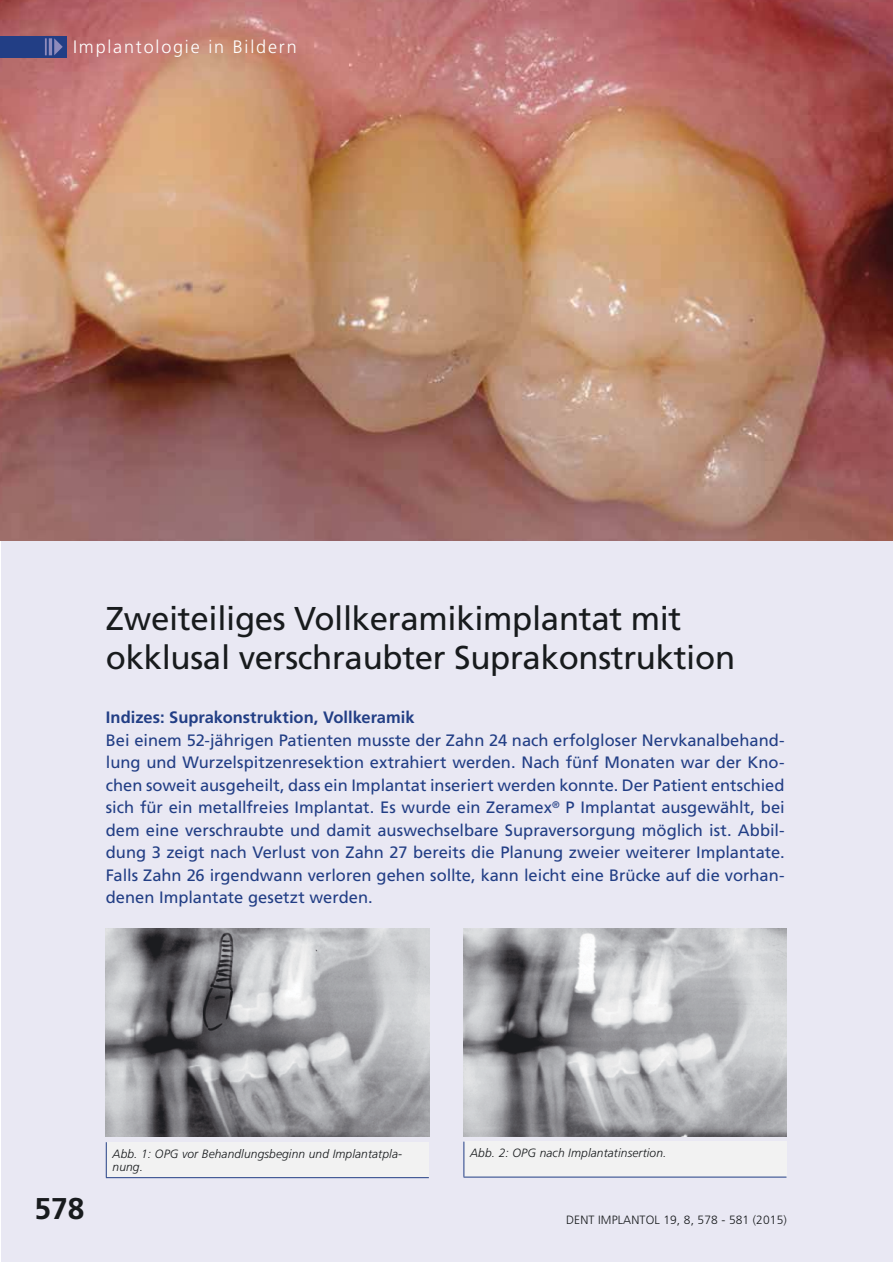
<style>
.page{position:relative;width:893px;height:1263px;background:#fff}
.page>*{position:absolute;margin:0;border:0;box-sizing:border-box;transform-origin:0 0}
.t1{font:33px/39px "Frutiger";letter-spacing:-.01em;color:#181b1d}
.t2{font:700 30px "Frutiger";color:#181b1d}
.t3{font:300 18px "Frutiger";letter-spacing:.1em;color:#fff}
.t4{font:16.5px/22.5px "Frutiger";color:#223e85;text-align:justify}
.t5{font:700 16.5px "Frutiger";color:#223e85}
.t6{font:italic 300 12px/13.5px "Frutiger";letter-spacing:.01em;color:#181b1d}
.t7{font:300 12px "Frutiger";letter-spacing:.01em;color:#181b1d}
</style>
<div class="page">
<div style="left:1px;top:0;width:891px;height:1262px;background:#e9e8f3"></div>
<img style="left:1px;top:0;width:891px;height:540px">
<div style="left:1px;top:36px;width:66px;height:21px;background:#223e85"></div>
<svg style="left:45px;top:38px;width:2px;height:17px"></svg>
<hr style="left:49px;top:38px;width:3px;height:17px;background:#8f8bbc">
<svg style="left:54px;top:38px;width:9px;height:17px"></svg>
<img style="left:106px;top:929px;width:323px;height:208px">
<div style="left:106px;top:1142px;width:323px;height:36px;background:#f2f2f2"></div>
<hr style="left:106px;top:1142px;width:1px;height:35px;background:#223e85">
<hr style="left:106px;top:1177px;width:323px;height:1px;background:#223e85">
<img style="left:463px;top:929px;width:323px;height:207px">
<div style="left:464px;top:1142px;width:322px;height:35px;background:#f2f2f2"></div>
<hr style="left:463px;top:1142px;width:1px;height:35px;background:#223e85">
<hr style="left:463px;top:1177px;width:323px;height:1px;background:#223e85">
<p class="t3" style="left:73px;top:40px;width:225px">Implantologie in Bildern</p>
<h1 class="t1" style="left:106px;top:601px;width:630px">Zweiteiliges Vollkeramikimplantat mit okklusal verschraubter Suprakonstruktion</h1>
<p class="t5" style="left:106px;top:711px;width:310px">Indizes: Suprakonstruktion, Vollkeramik</p>
<p class="t4" style="left:106px;top:730px;width:680px">Bei einem 52-jährigen Patienten musste der Zahn 24 nach erfolgloser Nervkanalbehand&shy;lung und Wurzelspitzenresektion extrahiert werden. Nach fünf Monaten war der Kno&shy;chen soweit ausgeheilt, dass ein Implantat inseriert werden konnte. Der Patient entschied sich für ein metallfreies Implantat. Es wurde ein Zeramex<sup>®</sup> P Implantat ausgewählt, bei dem eine verschraubte und damit auswechselbare Supraversorgung möglich ist. Abbil&shy;dung 3 zeigt nach Verlust von Zahn 27 bereits die Planung zweier weiterer Implantate.<br>Falls Zahn 26 irgendwann verloren gehen sollte, kann leicht eine Brücke auf die vorhan&shy;denen Implantate gesetzt werden.</p>
<h2 class="t2" style="left:35px;top:1196px;width:52px">578</h2>
<p class="t6" style="left:112px;top:1148px;width:291px">Abb. 1: OPG vor Behandlungsbeginn und Implantatpla&shy;nung.</p>
<p class="t6" style="left:470px;top:1147px;width:198px">Abb. 2: OPG nach Implantatinsertion.</p>
<p class="t7" style="left:566px;top:1215px;width:222px">DENT IMPLANTOL 19, 8, 578 - 581 (2015)</p>
</div>
